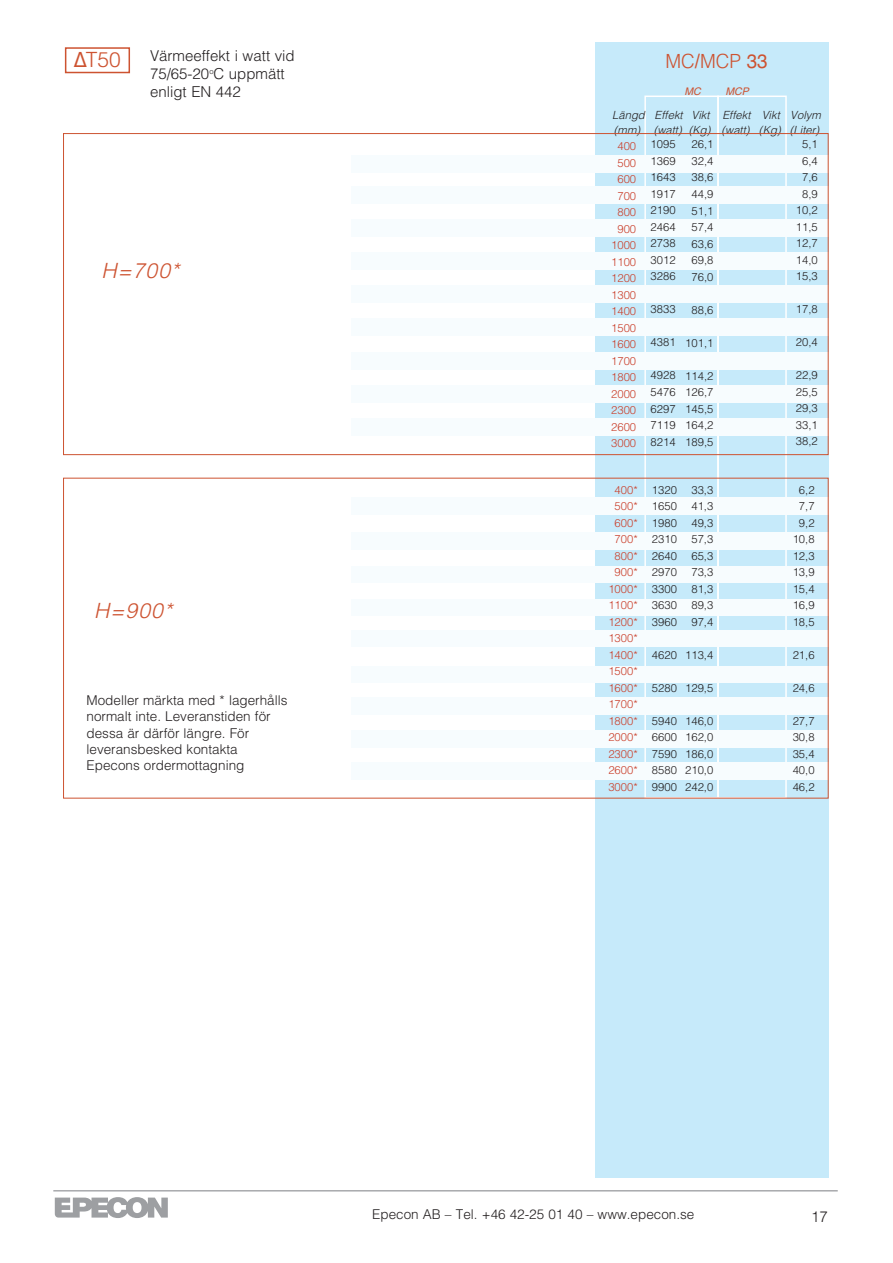
<style>
.page{position:relative;width:893px;height:1263px;background:#fff}
.page>*{position:absolute;margin:0;border:0;box-sizing:border-box;transform-origin:0 0}
.t1{font:italic 300 21px "Helvetica";letter-spacing:.055em;color:#cd5331}
.t2{font:300 21px "Helvetica";color:#cd5331}
.t3{font:300 19.5px "Helvetica";color:#cd5331}
.t4{font:300 15px/18px "Helvetica";color:#231f20}
.t5{font:300 13.5px/16.2px "Helvetica";color:#231f20}
.t6{font:300 11.25px/16.5px "Helvetica";color:#231f20;text-align:justify}
.t7{font:300 11.25px/16.5px "Helvetica";color:#ca402c;text-align:center}
.t8{font:italic 300 11.25px/15.5px "Helvetica";color:#231f20}
.t9{font:italic 10.5px "Helvetica";color:#cd5331}
.s1{font-weight:400}
.s2{font-family:"Arial";font-weight:400}
</style>
<div class="page">
<div style="left:595px;top:43px;width:233px;height:1135px;background:#c6eafa"></div>
<div style="left:717px;top:96px;width:70px;height:702px;border:2px solid #fff"></div>
<div style="left:644px;top:96px;width:75px;height:702px;border:2px solid #fff"></div>
<div style="left:351px;top:498px;width:478px;height:17px;background:#f7fcfe"></div>
<div style="left:351px;top:532px;width:478px;height:17px;background:#f7fcfe"></div>
<div style="left:351px;top:567px;width:478px;height:16px;background:#f7fcfe"></div>
<div style="left:351px;top:599px;width:478px;height:16px;background:#f7fcfe"></div>
<div style="left:351px;top:630px;width:478px;height:17px;background:#f7fcfe"></div>
<div style="left:351px;top:666px;width:478px;height:16px;background:#f7fcfe"></div>
<div style="left:351px;top:187px;width:478px;height:17px;background:#f7fcfe"></div>
<div style="left:351px;top:155px;width:478px;height:17px;background:#f7fcfe"></div>
<div style="left:351px;top:219px;width:478px;height:17px;background:#f7fcfe"></div>
<div style="left:351px;top:252px;width:478px;height:17px;background:#f7fcfe"></div>
<div style="left:351px;top:286px;width:478px;height:17px;background:#f7fcfe"></div>
<div style="left:351px;top:318px;width:478px;height:17px;background:#f7fcfe"></div>
<div style="left:351px;top:352px;width:478px;height:17px;background:#f7fcfe"></div>
<div style="left:351px;top:386px;width:478px;height:17px;background:#f7fcfe"></div>
<div style="left:351px;top:419px;width:478px;height:17px;background:#f7fcfe"></div>
<div style="left:351px;top:697px;width:478px;height:17px;background:#f7fcfe"></div>
<div style="left:351px;top:731px;width:478px;height:17px;background:#f7fcfe"></div>
<div style="left:351px;top:763px;width:478px;height:17px;background:#f7fcfe"></div>
<div style="left:65px;top:47px;width:65px;height:26px;border:2px solid #cd5331"></div>
<svg style="left:55px;top:1197px;width:113px;height:21px"></svg>
<hr style="left:53px;top:1190px;width:785px;height:1px;background:#a8a9ad">
<h1 class="t2" style="left:73px;top:42px;width:49px"><span class="s1">∆</span>T50</h1>
<h3 class="t4" style="left:150px;top:46px;width:146px">Värmeeffekt i watt vid<br>75/65-20<sup>o</sup>C uppmätt enligt EN 442</h3>
<h1 class="t1" style="left:101px;top:253px;width:80px">H=700*</h1>
<h1 class="t1" style="left:94px;top:592px;width:80px">H=900*</h1>
<p class="t5" style="left:86px;top:691px;width:203px">Modeller märkta med * lagerhålls normalt inte. Leveranstiden för dessa är därför längre. För leveransbesked kontakta<br>Epecons ordermottagning</p>
<h2 class="t3" style="left:665px;top:44px;width:104px">MC<span class="s2">/</span>MCP <span class="s1">33</span></h2>
<p class="t9" style="left:684px;top:85px;width:18px">MC</p>
<p class="t9" style="left:725px;top:85px;width:25px">MCP</p>
<p class="t8" style="left:612px;top:106px;width:210px">Längd Effekt Vikt Effekt Vikt Volym (mm) (watt) (Kg) (watt) (Kg) (Liter)</p>
<p class="t7" style="left:611px;top:137px;width:27px">400<br>500<br>600<br>700<br>800<br>900<br>1000<br>1100<br>1200<br>1300<br>1400<br>1500<br>1600<br>1700<br>1800<br>2000<br>2300<br>2600<br>3000</p>
<p class="t6" style="left:651px;top:135px;width:27px">1095<br>1369<br>1643<br>1917<br>2190<br>2464<br>2738<br>3012<br>3286</p>
<p class="t6" style="left:651px;top:300px;width:27px">3833</p>
<p class="t6" style="left:651px;top:333px;width:27px">4381</p>
<p class="t6" style="left:651px;top:366px;width:27px">4928<br>5476<br>6297<br>7119<br>8214</p>
<p class="t6" style="left:691px;top:135px;width:23px">26,1<br>32,4<br>38,6<br>44,9<br>51,1<br>57,4<br>63,6<br>69,8<br>76,0</p>
<p class="t6" style="left:691px;top:300px;width:23px">88,6</p>
<p class="t6" style="left:685px;top:333px;width:30px">101,1</p>
<p class="t6" style="left:685px;top:366px;width:30px">114,2<br>126,7<br>145,5<br>164,2<br>189,5</p>
<p class="t7" style="left:608px;top:481px;width:31px">400*<br>500*<br>600*<br>700*<br>800*<br>900*<br>1000*<br>1100*<br>1200*<br>1300*<br>1400*<br>1500*<br>1600*<br>1700*<br>1800*<br>2000*<br>2300*<br>2600*<br>3000*</p>
<p class="t6" style="left:652px;top:481px;width:27px">1320<br>1650<br>1980<br>2310<br>2640<br>2970<br>3300<br>3630<br>3960</p>
<p class="t6" style="left:652px;top:646px;width:27px">4620</p>
<p class="t6" style="left:652px;top:679px;width:27px">5280</p>
<p class="t6" style="left:652px;top:712px;width:27px">5940<br>6600<br>7590<br>8580<br>9900</p>
<p class="t6" style="left:691px;top:481px;width:23px">33,3<br>41,3<br>49,3<br>57,3<br>65,3<br>73,3<br>81,3<br>89,3<br>97,4</p>
<p class="t6" style="left:685px;top:646px;width:30px">113,4</p>
<p class="t6" style="left:685px;top:679px;width:30px">129,5</p>
<p class="t6" style="left:685px;top:712px;width:30px">146,0<br>162,0<br>186,0<br>210,0<br>242,0</p>
<p class="t6" style="left:796px;top:135px;width:23px;text-align:center">5,1<br>6,4<br>7,6<br>8,9<br>10,2<br>11,5<br>12,7<br>14,0<br>15,3</p>
<p class="t6" style="left:796px;top:300px;width:23px">17,8</p>
<p class="t6" style="left:796px;top:333px;width:23px">20,4</p>
<p class="t6" style="left:796px;top:366px;width:23px">22,9<br>25,5<br>29,3<br>33,1<br>38,2</p>
<p class="t6" style="left:793px;top:481px;width:23px;text-align:center">6,2<br>7,7<br>9,2<br>10,8<br>12,3<br>13,9<br>15,4<br>16,9<br>18,5</p>
<p class="t6" style="left:793px;top:646px;width:23px">21,6</p>
<p class="t6" style="left:793px;top:679px;width:23px">24,6</p>
<p class="t6" style="left:793px;top:712px;width:23px">27,7<br>30,8<br>35,4<br>40,0<br>46,2</p>
<p class="t5" style="left:372px;top:1205px;width:324px">Epecon AB – Tel. +46 42-25 01 40 – www.epecon.se</p>
<h3 class="t4" style="left:811px;top:1206px;width:18px">17</h3>
</div>
